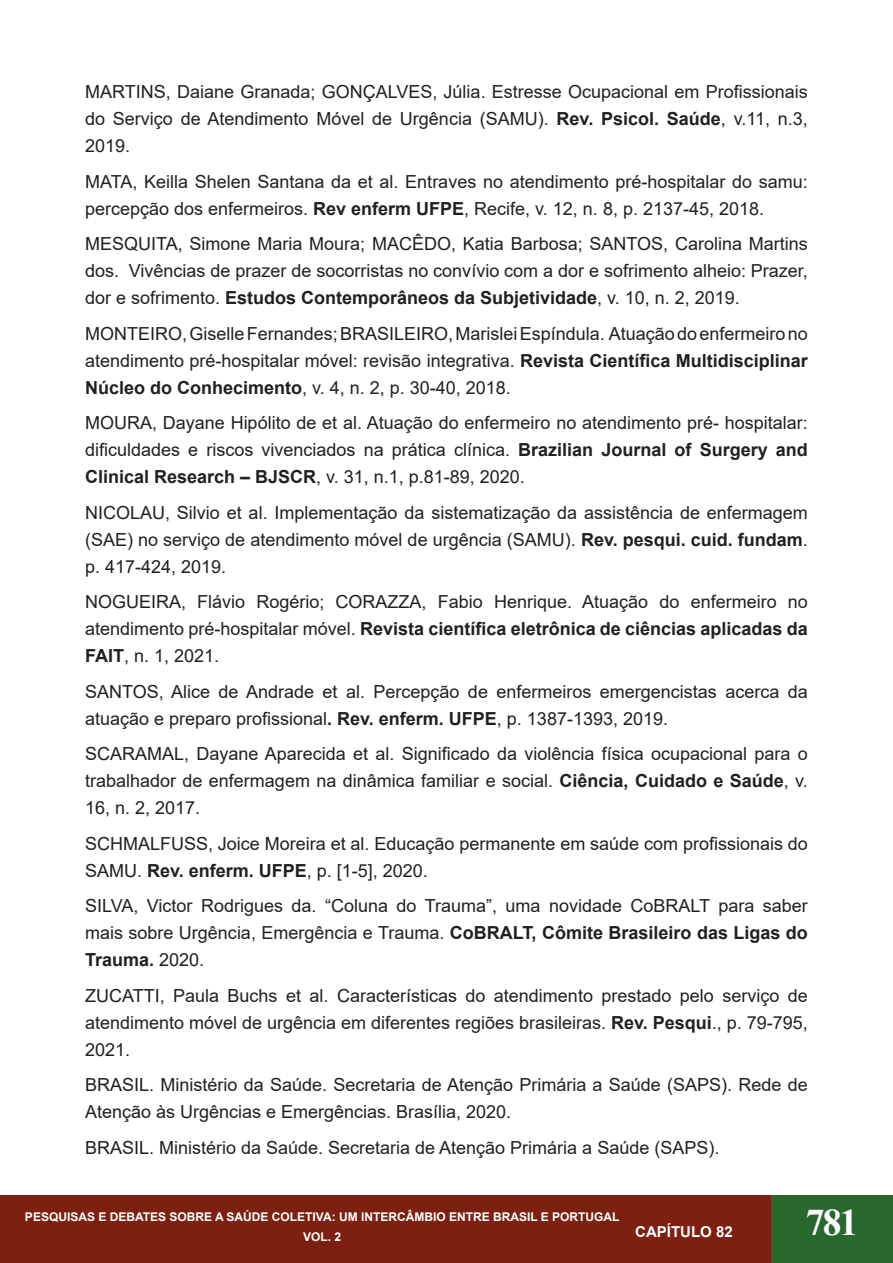
<style>
.page{position:relative;width:893px;height:1263px;background:#fff}
.page>*{position:absolute;margin:0;border:0;box-sizing:border-box;transform-origin:0 0}
.t1{font:700 37.5px "Times New Roman";color:#fff}
.Heading_2{font:18px/27px "Arial";color:#231f20;text-align:justify}
.t2{font:700 15px "Arial";color:#fff}
.t3{font:700 12px/20.2px "Arial";color:#fff;text-align:center}
.s1{font-weight:700}
</style>
<div class="page">
<div style="left:0;top:1196px;width:893px;height:67px;background:#7d2011"></div>
<hr style="left:0;top:1196px;width:1px;height:67px;background:#28682d">
<div style="left:771px;top:1196px;width:122px;height:67px;background:#28682d"></div>
<p class="Heading_2" style="left:85px;top:78px;width:724px">MARTINS, Daiane Granada; GONÇALVES, Júlia. Estresse Ocupacional em Profissionais do Serviço de Atendimento Móvel de Urgência (SAMU). <span class="s1">Rev. Psicol. Saúde</span>, v.11, n.3, 2019.</p>
<p class="Heading_2" style="left:85px;top:168px;width:724px">MATA, Keilla Shelen Santana da et al. Entraves no atendimento pré-hospitalar do samu: percepção dos enfermeiros. <span class="s1">Rev enferm UFPE</span>, Recife, v. 12, n. 8, p. 2137-45, 2018.</p>
<p class="Heading_2" style="left:85px;top:230px;width:724px">MESQUITA, Simone Maria Moura; MACÊDO, Katia Barbosa; SANTOS, Carolina Martins dos. Vivências de prazer de socorristas no convívio com a dor e sofrimento alheio: Prazer, dor e sofrimento. <span class="s1">Estudos Contemporâneos da Subjetividade</span>, v. 10, n. 2, 2019.</p>
<p class="Heading_2" style="left:85px;top:320px;width:724px">MONTEIRO, Giselle Fernandes; BRASILEIRO, Marislei Espíndula. Atuação do enfermeiro no atendimento pré-hospitalar móvel: revisão integrativa. <span class="s1">Revista Científica Multidisciplinar Núcleo do Conhecimento</span>, v. 4, n. 2, p. 30-40, 2018.</p>
<p class="Heading_2" style="left:85px;top:409px;width:724px">MOURA, Dayane Hipólito de et al. Atuação do enfermeiro no atendimento pré- hospitalar: dificuldades e riscos vivenciados na prática clínica. <span class="s1">Brazilian Journal of Surgery and Clinical Research – BJSCR</span>, v. 31, n.1, p.81-89, 2020.</p>
<p class="Heading_2" style="left:85px;top:499px;width:724px">NICOLAU, Silvio et al. Implementação da sistematização da assistência de enfermagem (SAE) no serviço de atendimento móvel de urgência (SAMU). <span class="s1">Rev. pesqui. cuid. fundam</span>. p. 417-424, 2019.</p>
<p class="Heading_2" style="left:85px;top:588px;width:724px">NOGUEIRA, Flávio Rogério; CORAZZA, Fabio Henrique. Atuação do enfermeiro no atendimento pré-hospitalar móvel. <span class="s1">Revista científica eletrônica de ciências aplicadas da FAIT</span>, n. 1, 2021.</p>
<p class="Heading_2" style="left:85px;top:678px;width:724px">SANTOS, Alice de Andrade et al. Percepção de enfermeiros emergencistas acerca da atuação e preparo profissional<span class="s1">. Rev. enferm. UFPE</span>, p. 1387-1393, 2019.</p>
<p class="Heading_2" style="left:85px;top:740px;width:724px">SCARAMAL, Dayane Aparecida et al. Significado da violência física ocupacional para o trabalhador de enfermagem na dinâmica familiar e social. <span class="s1">Ciência, Cuidado e Saúde</span>, v.<br>16, n. 2, 2017.</p>
<p class="Heading_2" style="left:85px;top:830px;width:724px">SCHMALFUSS, Joice Moreira et al. Educação permanente em saúde com profissionais do<br>SAMU. <span class="s1">Rev. enferm. UFPE</span>, p. [1-5], 2020.</p>
<p class="Heading_2" style="left:85px;top:892px;width:724px">SILVA, Victor Rodrigues da. “Coluna do Trauma”, uma novidade CoBRALT para saber mais sobre Urgência, Emergência e Trauma. <span class="s1">CoBRALT, Cômite Brasileiro das Ligas do Trauma.</span> 2020.</p>
<p class="Heading_2" style="left:85px;top:982px;width:724px">ZUCATTI, Paula Buchs et al. Características do atendimento prestado pelo serviço de atendimento móvel de urgência em diferentes regiões brasileiras. <span class="s1">Rev. Pesqui</span>., p. 79-795, 2021.</p>
<p class="Heading_2" style="left:85px;top:1071px;width:724px">BRASIL. Ministério da Saúde. Secretaria de Atenção Primária a Saúde (SAPS). Rede de<br>Atenção às Urgências e Emergências. Brasília, 2020.</p>
<p class="Heading_2" style="left:85px;top:1134px;width:636px">BRASIL. Ministério da Saúde. Secretaria de Atenção Primária a Saúde (SAPS).</p>
<p class="t3" style="left:25px;top:1207px;width:596px">PESQUISAS E DEBATES SOBRE A SAÚDE COLETIVA: UM INTERCÂMBIO ENTRE BRASIL E PORTUGAL<br>VOL. 2</p>
<p class="t2" style="left:635px;top:1221px;width:99px">CAPÍTULO 82</p>
<h1 class="t1" style="left:806px;top:1195px;width:54px">781</h1>
</div>
